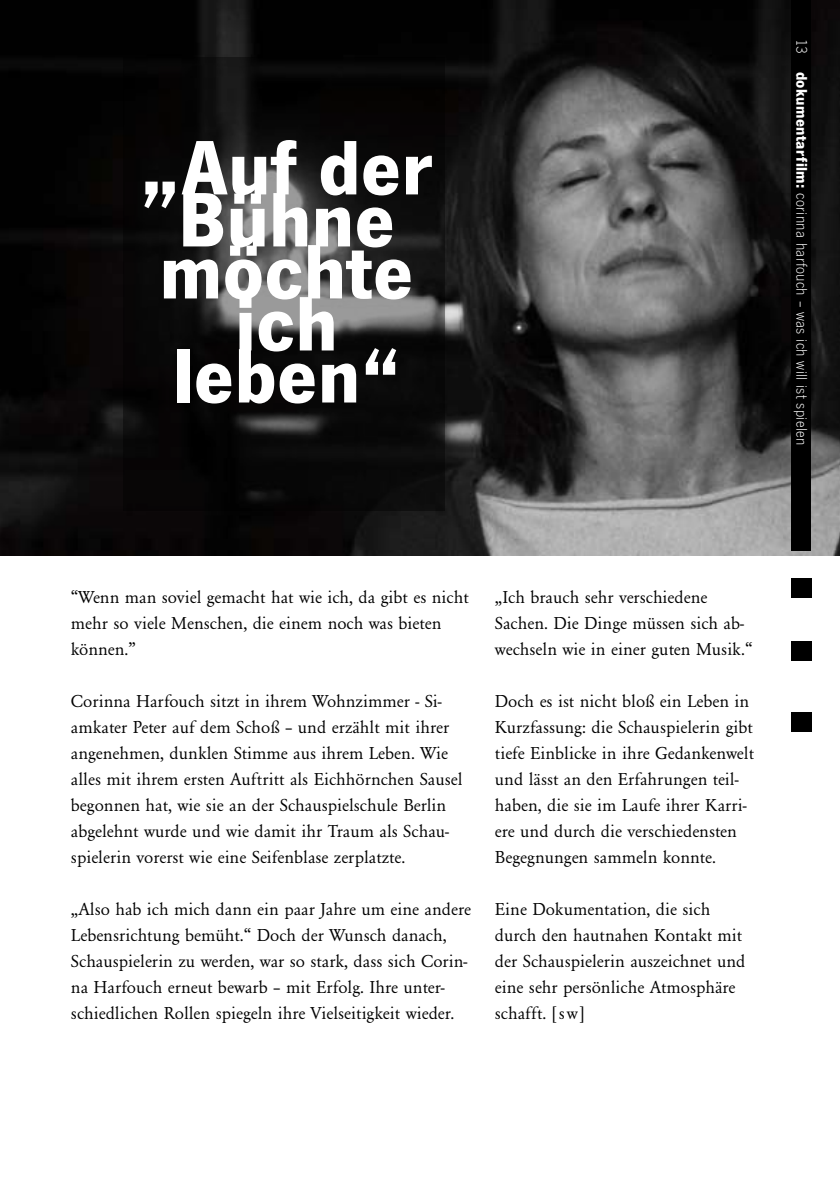
<style>
.page{position:relative;width:840px;height:1191px;background:#fff}
.page>*{position:absolute;margin:0;border:0;box-sizing:border-box;transform-origin:0 0}
.t1{font:700 80px "News Got T";letter-spacing:.01em;color:#fff}
.t2{font:18px/26px "Garamond";color:#000}
.t3{font:16px "News Got T Ligh";letter-spacing:.025em;color:#fff}
.s1{font-family:"News Got T";font-weight:700}
</style>
<div class="page">
<img style="left:0;top:0;width:839px;height:556px">
<div style="left:790px;top:0;width:20px;height:550px;background:#000"></div>
<div style="left:790px;top:578px;width:21px;height:20px;background:#000"></div>
<div style="left:790px;top:641px;width:21px;height:19px;background:#000"></div>
<div style="left:790px;top:711px;width:21px;height:20px;background:#000"></div>
<svg style="left:123px;top:57px;width:321px;height:453px;background:#1b1b1b"></svg>
<h1 class="t1" style="left:140px;top:120px;width:293px">„Auf der</h1>
<h1 class="t1" style="left:178px;top:172px;width:218px">Bühne</h1>
<h1 class="t1" style="left:160px;top:224px;width:255px">möchte</h1>
<h1 class="t1" style="left:235px;top:276px;width:104px">ich</h1>
<h1 class="t1" style="left:173px;top:328px;width:228px">leben“</h1>
<p class="t3" style="left:810px;top:39px;width:408px;rotate:90deg">13 <span class="s1">dokumentarfilm:</span> corinna harfouch – was ich will ist spielen</p>
<p class="t2" style="left:71px;top:584px;width:399px">“Wenn man soviel gemacht hat wie ich, da gibt es nicht mehr so viele Menschen, die einem noch was bieten können.”</p>
<p class="t2" style="left:71px;top:688px;width:393px">Corinna Harfouch sitzt in ihrem Wohnzimmer - Si&shy;amkater Peter auf dem Schoß – und erzählt mit ihrer angenehmen, dunklen Stimme aus ihrem Leben. Wie alles mit ihrem ersten Auftritt als Eichhörnchen Sausel begonnen hat, wie sie an der Schauspielschule Berlin abgelehnt wurde und wie damit ihr Traum als Schau&shy;spielerin vorerst wie eine Seifenblase zerplatzte.</p>
<p class="t2" style="left:71px;top:896px;width:401px">„Also hab ich mich dann ein paar Jahre um eine andere Lebensrichtung bemüht.“ Doch der Wunsch danach, Schauspielerin zu werden, war so stark, dass sich Corin&shy;na Harfouch erneut bewarb – mit Erfolg. Ihre unter&shy;schiedlichen Rollen spiegeln ihre Vielseitigkeit wieder.</p>
<p class="t2" style="left:494px;top:584px;width:259px">„Ich brauch sehr verschiedene<br>Sachen. Die Dinge müssen sich ab&shy;wechseln wie in einer guten Musik.“</p>
<p class="t2" style="left:494px;top:688px;width:260px">Doch es ist nicht bloß ein Leben in Kurzfassung: die Schauspielerin gibt tiefe Einblicke in ihre Gedankenwelt und lässt an den Erfahrungen teil&shy;haben, die sie im Laufe ihrer Karri&shy;ere und durch die verschiedensten Begegnungen sammeln konnte.</p>
<p class="t2" style="left:494px;top:896px;width:252px">Eine Dokumentation, die sich durch den hautnahen Kontakt mit der Schauspielerin auszeichnet und eine sehr persönliche Atmosphäre schafft. [sw]</p>
</div>
